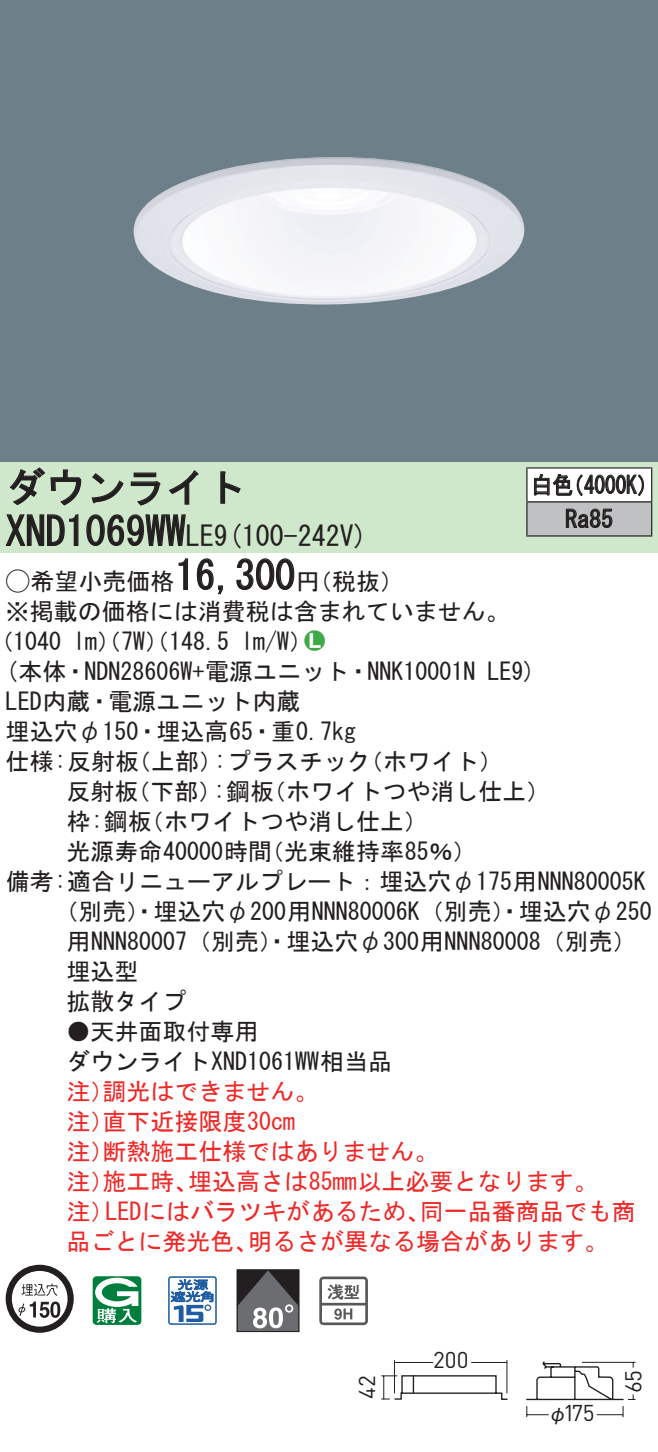
<style>
.page{position:relative;width:658px;height:1452px;background:#fff}
.page>*{position:absolute;margin:0;border:0;box-sizing:border-box;transform-origin:0 0}
.t1{font:40px "MS Gothic";color:#231f20}
.t2{font:28px "MS Gothic";color:#231f20}
.t3{font:24px/30.4px "MS Gothic";color:#231f20}
.t4{font:24px/30px "MS Gothic";color:#ee2928}
.t5{font:24px/34px "MS Gothic";color:#231f20;scale:.88 1}
.t6{font:24px "Ford Classification 1";color:#3fa948}
.t7{font:22.8px "DINOT";letter-spacing:-.005em;color:#231f20}
.t8{font:20px "Gothic BBB Pro Medium 90 pv RKSJ H";color:#231f20}
.s1{font-size:28px}
.s2{font-family:"Ford Classification 1"}
.s3{color:#fff}
</style>
<div class="page">
<div style="left:0;top:0;width:658px;height:462px;background:#6d7f88"></div>
<img style="left:133px;top:157px;width:391px;height:148px">
<div style="left:0;top:462px;width:658px;height:90px;background:#cfe7ca"></div>
<svg style="left:9px;top:467px;width:73px;height:39px"></svg>
<svg style="left:91px;top:473px;width:33px;height:30px"></svg>
<svg style="left:130px;top:472px;width:30px;height:34px"></svg>
<svg style="left:169px;top:470px;width:29px;height:35px"></svg>
<svg style="left:220px;top:471px;width:21px;height:33px"></svg>
<svg style="left:5px;top:514px;width:74px;height:32px"></svg>
<svg style="left:86px;top:514px;width:100px;height:32px"></svg>
<svg style="left:178px;top:558px;width:10px;height:32px"></svg>
<svg style="left:196px;top:558px;width:27px;height:37px"></svg>
<svg style="left:236px;top:558px;width:59px;height:32px"></svg>
<svg style="left:6px;top:1265px;width:68px;height:68px"></svg>
<svg style="left:50px;top:1301px;width:10px;height:17px"></svg>
<svg style="left:93px;top:1276px;width:48px;height:49px"></svg>
<svg style="left:168px;top:1276px;width:49px;height:49px"></svg>
<div style="left:237px;top:1269px;width:62px;height:63px;border:1px solid #231f20"></div>
<svg style="left:237px;top:1270px;width:62px;height:61px;background:#646365"></svg>
<svg style="left:319px;top:1276px;width:49px;height:49px"></svg>
<div style="left:527px;top:468px;width:124px;height:34px;background:#fff"></div>
<div style="left:527px;top:502px;width:124px;height:34px;background:#c0c1c3"></div>
<hr style="left:526px;top:467px;width:126px;height:2px;background:#231f20">
<hr style="left:526px;top:468px;width:1px;height:33px;background:#231f20">
<hr style="left:651px;top:468px;width:1px;height:33px;background:#231f20">
<hr style="left:526px;top:501px;width:126px;height:2px;background:#231f20">
<hr style="left:526px;top:502px;width:1px;height:33px;background:#231f20">
<hr style="left:651px;top:502px;width:1px;height:33px;background:#231f20">
<hr style="left:526px;top:535px;width:126px;height:2px;background:#231f20">
<svg style="left:534px;top:473px;width:110px;height:23px"></svg>
<svg style="left:565px;top:508px;width:47px;height:20px"></svg>
<svg style="left:526px;top:1361px;width:110px;height:57px"></svg>
<svg style="left:381px;top:1360px;width:127px;height:40px"></svg>
<h1 class="t1" style="left:6px;top:467px;width:242px">ダウンライト</h1>
<p class="t2" style="left:214px;top:522px;width:155px">(9 100-242 (V</p>
<h1 class="t1" style="left:6px;top:511px;width:210px">XND1069WW<span class="s1">LE</span></h1>
<h1 class="t1" style="left:175px;top:555px;width:121px">16,300</h1>
<p class="t3" style="left:6px;top:566px;width:505px"><span class="s2">A</span>希望小売価格<br>※掲載の価格には消費税は含まれていません。</p>
<p class="t6" style="left:304px;top:629px;width:22px">2<span class="s3">7</span></p>
<p class="t3" style="left:296px;top:566px;width:109px">（円税抜(</p>
<p class="t3" style="left:241px;top:626px;width:73px">l m (W/</p>
<p class="t3" style="left:-11px;top:626px;width:74px">（1040</p>
<p class="t3" style="left:73px;top:626px;width:158px">lm）（ ）（W 7 148.5</p>
<p class="t5" style="left:565px;top:468px;width:56px;text-indent:-34px">白色<br>Ra85</p>
<p class="t5" style="left:563px;top:468px;width:110px">（4000 (K</p>
<p class="t3" style="left:6px;top:656px;width:471px">(本体・NDN28606 +W 電源ユニット・NNK10001N</p>
<p class="t3" style="left:6px;top:686px;width:296px">LED内蔵・電源ユニット内蔵</p>
<p class="t3" style="left:6px;top:716px;width:352px">埋込穴φ150・埋込高65・重0.7kg</p>
<p class="t3" style="left:359px;top:746px;width:145px">（ホワイト(</p>
<p class="t3" style="left:487px;top:656px;width:50px">LE (9</p>
<p class="t3" style="left:214px;top:746px;width:158px">:プラスチック</p>
<p class="t3" style="left:6px;top:746px;width:135px">仕様:反射板</p>
<p class="t3" style="left:127px;top:746px;width:97px">（上部）</p>
<p class="t3" style="left:66px;top:776px;width:74px">反射板</p>
<p class="t3" style="left:126px;top:776px;width:97px">（下部）</p>
<p class="t3" style="left:213px;top:776px;width:62px">:鋼板</p>
<p class="t3" style="left:262px;top:776px;width:289px">（ホワイトつや消し仕上(</p>
<p class="t3" style="left:66px;top:806px;width:87px">枠:鋼板</p>
<p class="t3" style="left:140px;top:806px;width:290px">（ホワイトつや消し仕上(</p>
<p class="t3" style="left:66px;top:836px;width:207px">光源寿命40000時間</p>
<p class="t3" style="left:6px;top:866px;width:641px">備考:適合リニューアルプレート：埋込穴φ175用NNN80005K</p>
<p class="t3" style="left:54px;top:896px;width:598px">（別売）・埋込穴φ200用NNN80006 （K 別売）・埋込穴φ250</p>
<p class="t3" style="left:66px;top:926px;width:571px">用NNN80007（別売）・埋込穴φ300用NNN80008（別売(</p>
<p class="t3" style="left:66px;top:956px;width:73px">埋込型</p>
<p class="t3" style="left:66px;top:986px;width:121px">拡散タイプ</p>
<p class="t3" style="left:66px;top:1016px;width:327px">●天井面取付専用<br>ダウンライトXND1061WW相当品</p>
<p class="t4" style="left:102px;top:1076px;width:217px">調光はできません。</p>
<p class="t3" style="left:260px;top:836px;width:218px">（光束維持率85％(</p>
<p class="t4" style="left:102px;top:1076px;width:194px;text-indent:-36px">注）<br>直下近接限度30cm</p>
<p class="t4" style="left:102px;top:1106px;width:337px;text-indent:-36px">注）<br>断熱施工仕様ではありません。</p>
<p class="t4" style="left:66px;top:1136px;width:49px">注）</p>
<p class="t4" style="left:188px;top:1166px;width:411px">埋込高さは85mm以上必要となります。</p>
<p class="t4" style="left:102px;top:1166px;width:97px">施工時、</p>
<p class="t4" style="left:66px;top:1166px;width:49px">注）</p>
<p class="t4" style="left:66px;top:1196px;width:49px">注）</p>
<p class="t4" style="left:105px;top:1196px;width:326px">LEDにはバラツキがあるため、</p>
<p class="t4" style="left:420px;top:1196px;width:217px">同一品番商品でも商</p>
<p class="t4" style="left:66px;top:1226px;width:193px">品ごとに発光色、</p>
<p class="t4" style="left:248px;top:1226px;width:362px">明るさが異なる場合があります。</p>
<p class="t7" style="left:351px;top:1399px;width:25px;rotate:-90deg">42</p>
<p class="t7" style="left:433px;top:1344px;width:37px">200</p>
<p class="t7" style="left:563px;top:1397px;width:33px">175</p>
<p class="t8" style="left:548px;top:1397px;width:21px">φ</p>
<p class="t7" style="left:617px;top:1392px;width:24px;rotate:-90deg">65</p>
</div>
